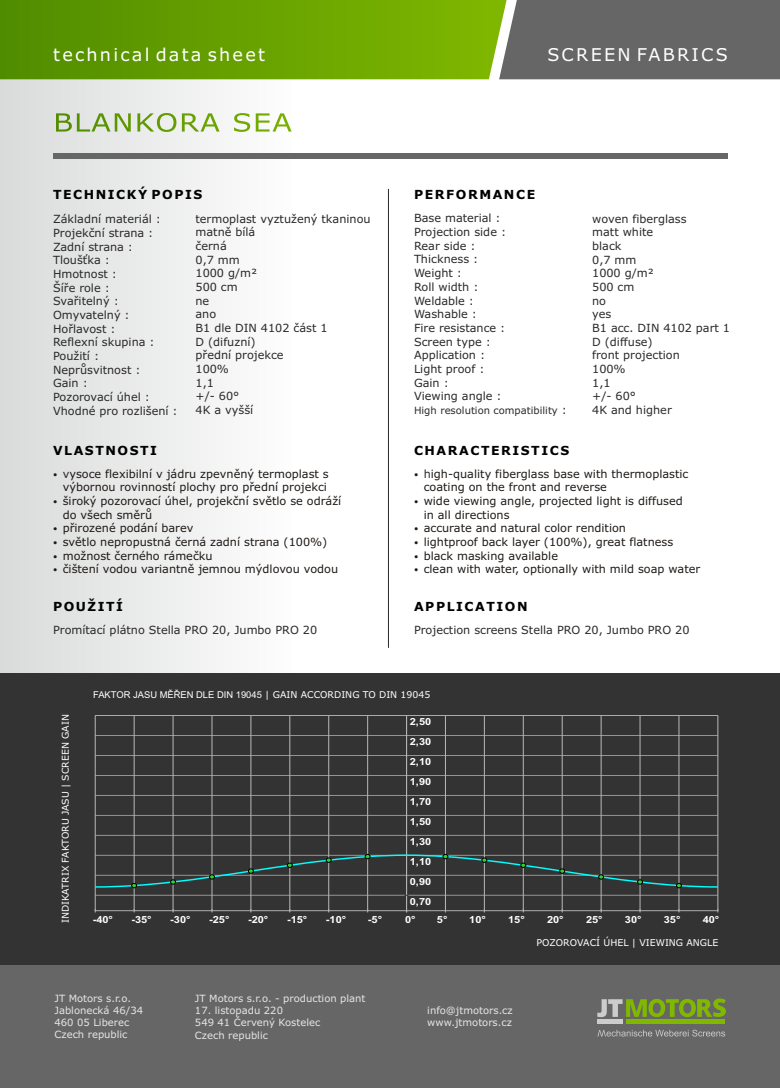
<style>
.page{position:relative;width:780px;height:1088px;background:#fff}
.page>*{position:absolute;margin:0;border:0;box-sizing:border-box;transform-origin:0 0}
.t1{font:17.62px "Verdana";letter-spacing:.125em;color:#fff}
.t2{font:700 12.5px "Verdana";letter-spacing:.125em;color:#000}
.t3{font:12.12px "Arial";color:#1f1a17}
.t4{font:11.25px/13.6px "Verdana";color:#2b2929}
.t5{font:11.25px/13.6px "Verdana";color:#1f1a17}
.t6{font:10px/12.1px "Verdana";color:#e6e6e6}
.t7{font:10px "Verdana";color:#2b2929}
.t8{font:700 9.75px "Arial";color:#fff;scale:1.12 1}
.t9{font:9.38px "Verdana";color:#fff}
.t10{font:9.38px "Arial";color:#fff}
.s1{font-size:11.25px}
.s2{color:#2b2929}
.s3{font-family:"Arial";font-size:12.12px}
.s4{font-family:"Verdana"}
</style>
<div class="page">
<div style="left:0;top:0;width:292px;height:673px;background:linear-gradient(to right,#d9dada,#fdfdfd)"></div>
<svg style="left:0;top:0;width:499px;height:79px;background:#68a101"></svg>
<div style="left:499px;top:0;width:281px;height:79px;background:#666"></div>
<div style="left:0;top:965px;width:780px;height:123px;background:#666"></div>
<div style="left:0;top:673px;width:780px;height:292px;background:#333"></div>
<svg style="left:597px;top:998px;width:129px;height:19px"></svg>
<div style="left:597px;top:1019px;width:25px;height:5px;background:#ccc"></div>
<div style="left:626px;top:1019px;width:99px;height:5px;background:#80b800"></div>
<svg style="left:597px;top:1030px;width:128px;height:6px"></svg>
<hr style="left:95px;top:910px;width:622px;height:1px;background:#b3b3b3">
<hr style="left:95px;top:795px;width:622px;height:1px;background:#b3b3b3">
<hr style="left:95px;top:775px;width:622px;height:1px;background:#b3b3b3">
<hr style="left:95px;top:755px;width:622px;height:1px;background:#b3b3b3">
<hr style="left:95px;top:735px;width:622px;height:1px;background:#b3b3b3">
<hr style="left:95px;top:715px;width:622px;height:1px;background:#b3b3b3">
<hr style="left:95px;top:895px;width:622px;height:1px;background:#b3b3b3">
<hr style="left:95px;top:835px;width:622px;height:1px;background:#b3b3b3">
<hr style="left:95px;top:815px;width:622px;height:1px;background:#b3b3b3">
<hr style="left:523px;top:715px;width:1px;height:196px;background:#b3b3b3">
<hr style="left:562px;top:715px;width:1px;height:196px;background:#b3b3b3">
<hr style="left:601px;top:715px;width:1px;height:196px;background:#b3b3b3">
<hr style="left:639px;top:715px;width:1px;height:196px;background:#b3b3b3">
<hr style="left:678px;top:715px;width:1px;height:196px;background:#b3b3b3">
<hr style="left:717px;top:715px;width:1px;height:196px;background:#b3b3b3">
<hr style="left:95px;top:715px;width:1px;height:196px;background:#b3b3b3">
<hr style="left:134px;top:715px;width:1px;height:196px;background:#b3b3b3">
<hr style="left:173px;top:715px;width:1px;height:196px;background:#b3b3b3">
<hr style="left:212px;top:715px;width:1px;height:196px;background:#b3b3b3">
<hr style="left:251px;top:715px;width:1px;height:196px;background:#b3b3b3">
<hr style="left:289px;top:715px;width:1px;height:196px;background:#b3b3b3">
<hr style="left:328px;top:715px;width:1px;height:196px;background:#b3b3b3">
<hr style="left:367px;top:715px;width:1px;height:196px;background:#b3b3b3">
<hr style="left:445px;top:715px;width:1px;height:196px;background:#b3b3b3">
<hr style="left:484px;top:715px;width:1px;height:196px;background:#b3b3b3">
<hr style="left:406px;top:715px;width:1px;height:196px;background:#b3b3b3">
<svg style="left:94px;top:854px;width:625px;height:34px"></svg>
<div style="left:53px;top:153px;width:674px;height:6px;background:#666"></div>
<hr style="left:388px;top:189px;width:1px;height:459px;background:#2b2929">
<svg style="left:55px;top:112px;width:237px;height:21px"></svg>
<h1 class="t1" style="left:53px;top:48px;width:213px">technical data sheet</h1>
<p class="t2" style="left:53px;top:189px;width:151px">TECHNICKÝ POPIS</p>
<h1 class="t1" style="left:547px;top:48px;width:182px">SCREEN FABRICS</h1>
<p class="t2" style="left:414px;top:189px;width:123px">PERFORMANCE</p>
<p class="t4" style="left:53px;top:213px;width:126px">Základní materiál :<br>Projekční strana :<br>Zadní strana :<br>Tloušťka :<br>Hmotnost :<br>Šíře role :<br>Svařitelný :<br>Omyvatelný :<br>Hořlavost :<br>Reflexní skupina :<br>Použití :<br>Neprůsvitnost :<br>Gain :<br>Pozorovací úhel :<br>Vhodné pro rozlišení :</p>
<p class="t2" style="left:53px;top:445px;width:105px">VLASTNOSTI</p>
<p class="t4" style="left:195px;top:213px;width:177px">termoplast vyztužený tkaninou matně bílá<br>černá<br>0,7 mm<br>1000 g/m²<br>500 cm<br>ne<br>ano<br>B1 dle DIN 4102 část 1<br>D (difuzní)<br>přední projekce<br>100%<br>1,1<br>+/- 60°<br>4K a vyšší</p>
<p class="t4" style="left:414px;top:212px;width:94px">Base material :<br>Projection side :<br>Rear side :<br>Thickness :<br>Weight :<br>Roll width :<br>Weldable :<br>Washable :<br>Fire resistance :<br>Screen type :<br>Application :<br>Light proof :<br>Gain :<br>Viewing angle :</p>
<p class="t7" style="left:414px;top:406px;width:154px">High resolution compatibility <span class="s1">:</span></p>
<p class="t2" style="left:414px;top:445px;width:157px">CHARACTERISTICS</p>
<p class="t4" style="left:592px;top:213px;width:139px">woven fiberglass<br>matt white<br>black<br>0,7 mm<br>1000 g/m²<br>500 cm<br>no<br>yes<br>B1 acc. DIN 4102 part 1<br>D (diffuse)<br>front projection<br>100%<br>1,1<br>+/- 60°<br>4K and higher</p>
<p class="t5" style="left:63px;top:468px;width:280px"><span class="s2">v</span>ysoce flexibilní v jádru zpevněný termoplast s výbornou rovinností plochy pro přední projekci široký pozorovací úhel, projekční světlo se odráží do všech směrů</p>
<p class="t3" style="left:53px;top:470px;width:6px">•</p>
<p class="t3" style="left:53px;top:497px;width:6px">•</p>
<p class="t5" style="left:53px;top:522px;width:142px"><span class="s3">•</span> přirozené podání barev</p>
<p class="t5" style="left:53px;top:536px;width:276px"><span class="s3">•</span> světlo nepropustná černá zadní strana (100%)</p>
<p class="t5" style="left:53px;top:550px;width:161px"><span class="s3">•</span> možnost černého rámečku</p>
<p class="t5" style="left:53px;top:563px;width:286px"><span class="s3">•</span> čištení vodou variantně jemnou mýdlovou vodou</p>
<p class="t2" style="left:53px;top:602px;width:71px">POUŽITÍ</p>
<p class="t5" style="left:423px;top:468px;width:266px"><span class="s2">h</span>igh-quality fiberglass base with thermoplastic coating on the front and reverse<br>wide viewing angle, projected light is diffused in all directions</p>
<p class="t3" style="left:414px;top:470px;width:6px">•</p>
<p class="t3" style="left:414px;top:497px;width:6px">•</p>
<p class="t5" style="left:414px;top:522px;width:213px"><span class="s3">•</span> accurate and natural color rendition</p>
<p class="t5" style="left:414px;top:536px;width:261px"><span class="s3">•</span> lightproof back layer (100%), great flatness</p>
<p class="t5" style="left:414px;top:550px;width:145px"><span class="s3">•</span> black masking available</p>
<p class="t5" style="left:414px;top:563px;width:288px"><span class="s3">•</span> clean with water, optionally with mild soap water</p>
<p class="t2" style="left:414px;top:602px;width:115px">APPLICATION</p>
<p class="t4" style="left:53px;top:624px;width:265px">Promítací plátno Stella PRO 20, Jumbo PRO 20</p>
<p class="t4" style="left:414px;top:624px;width:277px">Projection screens Stella PRO 20, Jumbo PRO 20</p>
<p class="t9" style="left:62px;top:923px;width:210px;rotate:-90deg">INDIKATRIX FAKTORU JASU | SCREEN GAIN</p>
<p class="t10" style="left:93px;top:692px;width:339px">FAKTOR JASU MĚŘEN DLE DIN 19045 <span class="s4">| GAIN ACCORDING TO DIN 19045</span></p>
<p class="t8" style="left:410px;top:718px;width:21px">2,50</p>
<p class="t8" style="left:410px;top:738px;width:21px">2,30</p>
<p class="t8" style="left:410px;top:758px;width:21px">2,10</p>
<p class="t8" style="left:410px;top:778px;width:21px">1,90</p>
<p class="t8" style="left:410px;top:798px;width:21px">1,70</p>
<p class="t8" style="left:410px;top:818px;width:21px">1,50</p>
<p class="t8" style="left:410px;top:858px;width:21px">1,10</p>
<p class="t8" style="left:410px;top:838px;width:21px">1,30</p>
<p class="t8" style="left:410px;top:878px;width:21px">0,90</p>
<p class="t8" style="left:410px;top:898px;width:21px">0,70</p>
<p class="t8" style="left:93px;top:916px;width:20px">-40°</p>
<p class="t8" style="left:131px;top:916px;width:20px">-35°</p>
<p class="t8" style="left:170px;top:916px;width:20px">-30°</p>
<p class="t8" style="left:209px;top:916px;width:20px">-25°</p>
<p class="t8" style="left:248px;top:916px;width:20px">-20°</p>
<p class="t8" style="left:287px;top:916px;width:20px">-15°</p>
<p class="t8" style="left:326px;top:916px;width:20px">-10°</p>
<p class="t8" style="left:368px;top:916px;width:14px">-5°</p>
<p class="t8" style="left:405px;top:916px;width:11px">0°</p>
<p class="t8" style="left:437px;top:916px;width:11px">5°</p>
<p class="t8" style="left:469px;top:916px;width:16px">10°</p>
<p class="t8" style="left:508px;top:916px;width:16px">15°</p>
<p class="t8" style="left:547px;top:916px;width:16px">20°</p>
<p class="t8" style="left:586px;top:916px;width:16px">25°</p>
<p class="t8" style="left:625px;top:916px;width:16px">30°</p>
<p class="t8" style="left:663px;top:916px;width:16px">35°</p>
<p class="t8" style="left:702px;top:916px;width:16px">40°</p>
<p class="t9" style="left:536px;top:939px;width:183px">POZOROVACÍ ÚHEL | VIEWING ANGLE</p>
<p class="t6" style="left:54px;top:993px;width:90px">JT Motors s.r.o.<br>Jablonecká 46/34<br>460 05 Liberec<br>Czech republic</p>
<p class="t6" style="left:195px;top:993px;width:172px">JT Motors s.r.o. - production plant</p>
<p class="t6" style="left:195px;top:1005px;width:127px">17. listopadu 220<br>549 41 Červený Kostelec<br>Czech republic</p>
<p class="t6" style="left:427px;top:1005px;width:87px">info@jtmotors.cz www.jtmotors.cz</p>
</div>
